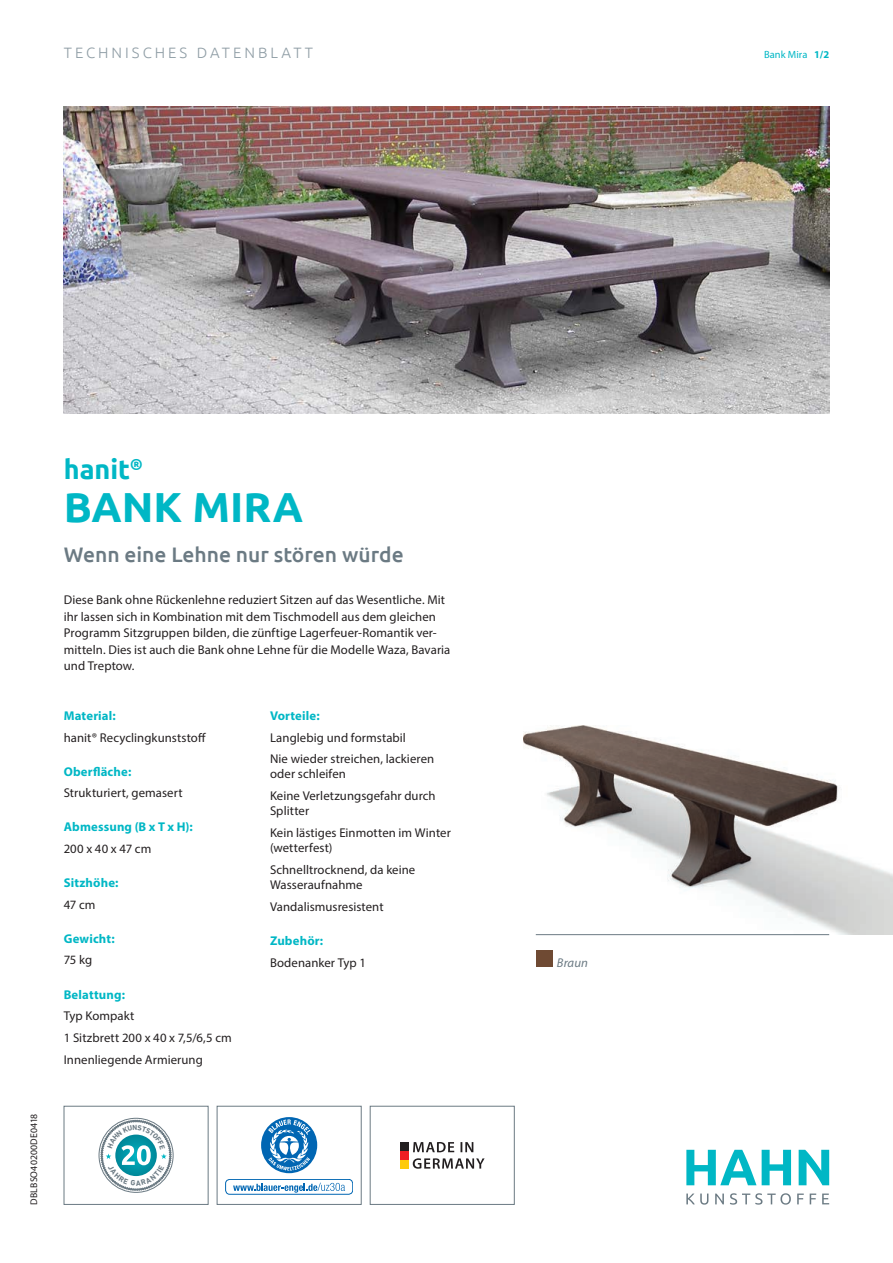
<style>
.page{position:relative;width:893px;height:1263px;background:#fff}
.page>*{position:absolute;margin:0;border:0;box-sizing:border-box;transform-origin:0 0}
.t1{font:700 42px "Ubuntu";color:#00b7c5}
.t2{font:700 27px "Ubuntu";color:#00b7c5}
.t3{font:500 21px "Ubuntu";color:#6b7a83}
.t4{font:300 15px "Ubuntu";letter-spacing:.2em;color:#909ea6}
.t5{font:12.75px/21.6px "Myriad Pro";letter-spacing:.005em;color:#231f20}
.t6{font:700 12.75px "Myriad Pro";letter-spacing:.01em;color:#00b7c5}
.t7{font:italic 12.75px "Myriad Pro";letter-spacing:.005em;color:#6b7a83}
.t8{font:10.5px "Myriad Pro";color:#00b7c5}
.t9{font:9.75px "Myriad Pro";letter-spacing:.015em;color:#231f20}
.s1{font-weight:700}
</style>
<div class="page">
<hr style="left:536px;top:934px;width:293px;height:1px;background:#6b7a83">
<img style="left:64px;top:106px;width:765px;height:307px">
<img style="left:524px;top:725px;width:369px;height:209px">
<div style="left:536px;top:951px;width:16px;height:16px;background:#6f4a33"></div>
<svg style="left:762px;top:1150px;width:29px;height:35px"></svg>
<svg style="left:799px;top:1150px;width:30px;height:35px"></svg>
<svg style="left:686px;top:1193px;width:143px;height:11px"></svg>
<svg style="left:686px;top:1150px;width:70px;height:35px"></svg>
<div style="left:64px;top:1106px;width:144px;height:98px;border:1px solid #6b7a83"></div>
<div style="left:370px;top:1106px;width:144px;height:98px;border:1px solid #6b7a83"></div>
<div style="left:400px;top:1142px;width:8px;height:8px;background:#231f20"></div>
<div style="left:400px;top:1151px;width:8px;height:8px;background:#ee1d23"></div>
<div style="left:400px;top:1160px;width:8px;height:8px;background:#feca0a"></div>
<svg style="left:413px;top:1158px;width:72px;height:11px"></svg>
<svg style="left:413px;top:1142px;width:60px;height:10px"></svg>
<div style="left:217px;top:1106px;width:144px;height:98px;border:1px solid #6b7a83"></div>
<svg style="left:261px;top:1117px;width:56px;height:56px"></svg>
<div style="left:225px;top:1179px;width:128px;height:15px;border:1px solid #0166b3;border-radius:4px"></div>
<svg style="left:233px;top:1183px;width:112px;height:10px"></svg>
<svg style="left:101px;top:1120px;width:70px;height:71px"></svg>
<p class="t4" style="left:64px;top:44px;width:251px">TECHNISCHES DATENBLATT</p>
<p class="t8" style="left:764px;top:48px;width:67px">Bank Mira <span class="s1">1/2</span></p>
<p class="t9" style="left:28px;top:1205px;width:92px;rotate:-90deg">DBLBSO40200DE0418</p>
<h2 class="t2" style="left:64px;top:453px;width:81px">hanit<sup>®</sup></h2>
<h1 class="t1" style="left:64px;top:482px;width:241px">BANK MIRA</h1>
<h3 class="t3" style="left:64px;top:541px;width:341px">Wenn eine Lehne nur stören würde</h3>
<p class="t5" style="left:64px;top:592px;width:388px;line-height:16.5px">Diese Bank ohne Rückenlehne reduziert Sitzen auf das Wesentliche. Mit ihr lassen sich in Kombination mit dem Tischmodell aus dem gleichen Programm Sitzgruppen bilden, die zünftige Lagerfeuer-Romantik ver&shy;mitteln. Dies ist auch die Bank ohne Lehne für die Modelle Waza, Bavaria und Treptow.</p>
<p class="t6" style="left:64px;top:707px;width:53px">Material:</p>
<p class="t5" style="left:64px;top:726px;width:144px">hanit® Recyclingkunststoff</p>
<p class="t6" style="left:64px;top:763px;width:69px">Oberfläche:</p>
<p class="t5" style="left:64px;top:782px;width:120px">Strukturiert, gemasert</p>
<p class="t6" style="left:64px;top:819px;width:131px">Abmessung (B x T x H):</p>
<p class="t5" style="left:64px;top:838px;width:89px">200 x 40 x 47 cm</p>
<p class="t6" style="left:64px;top:874px;width:56px">Sitzhöhe:</p>
<p class="t5" style="left:64px;top:893px;width:33px">47 cm</p>
<p class="t6" style="left:64px;top:930px;width:52px">Gewicht:</p>
<p class="t5" style="left:64px;top:949px;width:30px">75 kg</p>
<p class="t6" style="left:64px;top:986px;width:63px">Belattung:</p>
<p class="t5" style="left:64px;top:1005px;width:170px">Typ Kompakt<br>1 Sitzbrett 200 x 40 x 7,5/6,5 cm<br>Innenliegende Armierung</p>
<p class="t6" style="left:270px;top:707px;width:51px">Vorteile:</p>
<p class="t5" style="left:270px;top:726px;width:166px">Langlebig und formstabil<br>Nie wieder streichen, lackieren</p>
<p class="t5" style="left:270px;top:763px;width:167px">oder schleifen<br>Keine Verletzungsgefahr durch</p>
<p class="t5" style="left:270px;top:800px;width:182px">Splitter<br>Kein lästiges Einmotten im Winter</p>
<p class="t5" style="left:270px;top:837px;width:147px">(wetterfest)<br>Schnelltrocknend, da keine</p>
<p class="t5" style="left:270px;top:874px;width:115px">Wasseraufnahme<br>Vandalismusresistent</p>
<p class="t6" style="left:270px;top:932px;width:55px">Zubehör:</p>
<p class="t5" style="left:270px;top:951px;width:98px">Bodenanker Typ 1</p>
<p class="t7" style="left:557px;top:955px;width:32px">Braun</p>
</div>
